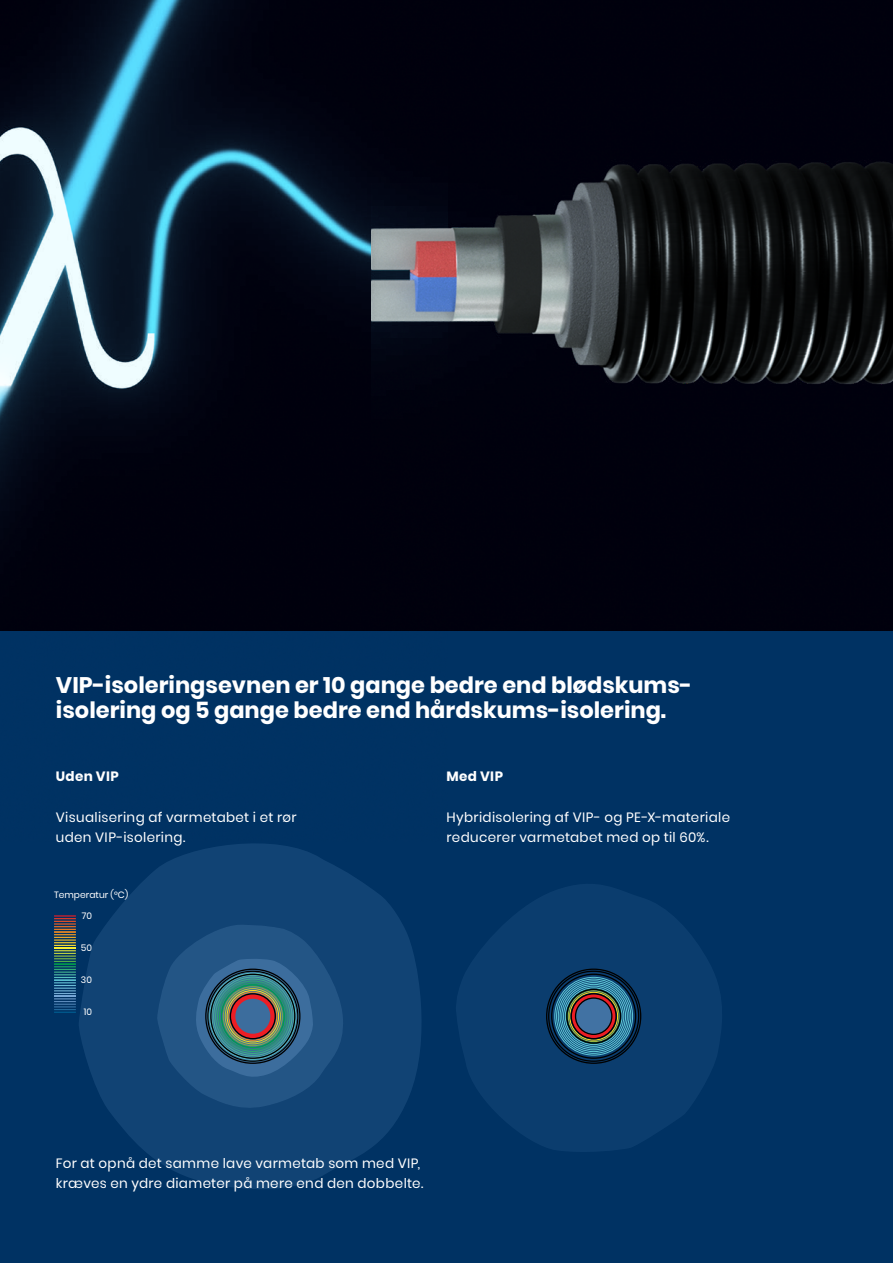
<style>
.page{position:relative;width:893px;height:1263px;background:#fff}
.page>*{position:absolute;margin:0;border:0;box-sizing:border-box;transform-origin:0 0}
.t1{font:700 22.5px/24.8px "Poppins";color:#fff}
.t2{font:13.5px/20.2px "Poppins";letter-spacing:.025em;color:#fff}
.t3{font:700 13.5px "Poppins";letter-spacing:.025em;color:#fff}
.t4{font:9.15px "Poppins";color:#fff}
</style>
<div class="page">
<div style="left:0;top:631px;width:893px;height:625px;background:#003263"></div>
<svg style="left:456px;top:884px;width:266px;height:268px;fill:#0b3d6e"></svg>
<svg style="left:79px;top:844px;width:342px;height:345px;fill:#114374"></svg>
<div style="left:223px;top:986px;width:60px;height:60px;border:1px solid #7fb244;border-radius:50%"></div>
<div style="left:225px;top:988px;width:56px;height:56px;border:1px solid #c2c736;border-radius:50%"></div>
<div style="left:227px;top:990px;width:52px;height:52px;border:1px solid #ffde17;border-radius:50%"></div>
<div style="left:215px;top:978px;width:76px;height:76px;border:1px solid #3baf83;border-radius:50%"></div>
<div style="left:217px;top:980px;width:72px;height:72px;border:1px solid #2eaa6f;border-radius:50%"></div>
<div style="left:219px;top:982px;width:68px;height:68px;border:1px solid #1ca65a;border-radius:50%"></div>
<div style="left:221px;top:984px;width:64px;height:64px;border:1px solid #00a14b;border-radius:50%"></div>
<div style="left:228px;top:992px;width:49px;height:49px;border:1px solid #f78d1e;border-radius:50%"></div>
<div style="left:568px;top:990px;width:51px;height:52px;border:1px solid #a1bc3e;border-radius:50%"></div>
<div style="left:569px;top:992px;width:49px;height:48px;border:1px solid #ffde17;border-radius:50%"></div>
<div style="left:555px;top:977px;width:78px;height:78px;border:1px solid #5fc8d7;border-radius:50%"></div>
<div style="left:556px;top:979px;width:75px;height:74px;border:1px solid #5fc8d7;border-radius:50%"></div>
<div style="left:558px;top:981px;width:71px;height:71px;border:1px solid #5fc8d7;border-radius:50%"></div>
<div style="left:560px;top:982px;width:68px;height:68px;border:1px solid #5fc8d7;border-radius:50%"></div>
<div style="left:561px;top:984px;width:65px;height:64px;border:1px solid #5fc8d7;border-radius:50%"></div>
<div style="left:563px;top:986px;width:61px;height:61px;border:1px solid #5fc8d7;border-radius:50%"></div>
<div style="left:565px;top:987px;width:57px;height:58px;border:1px solid #5fc8d7;border-radius:50%"></div>
<svg style="left:576px;top:998px;width:36px;height:36px"></svg>
<div style="left:231px;top:994px;width:44px;height:44px;border:4px solid #ed1d24;border-radius:50%"></div>
<div style="left:234px;top:997px;width:38px;height:38px;border:1px solid #ed1d24;border-radius:50%"></div>
<div style="left:230px;top:993px;width:46px;height:46px;border:1px solid #000;border-radius:50%"></div>
<div style="left:566px;top:989px;width:55px;height:55px;border:1px solid #000;border-radius:50%"></div>
<div style="left:572px;top:994px;width:44px;height:44px;border:4px solid #ed1d24;border-radius:50%"></div>
<div style="left:575px;top:997px;width:37px;height:38px;border:1px solid #000;border-radius:50%"></div>
<div style="left:571px;top:993px;width:46px;height:46px;border:1px solid #000;border-radius:50%"></div>
<svg style="left:54px;top:915px;width:22px;height:98px"></svg>
<img style="left:0;top:0;width:371px;height:631px">
<img style="left:371px;top:0;width:522px;height:631px">
<h1 class="t1" style="left:56px;top:673px;width:638px">VIP-isoleringsevnen er 10 gange bedre end blødskums&shy;isolering og 5 gange bedre end hårdskums-isolering.</h1>
<p class="t3" style="left:56px;top:769px;width:65px">Uden VIP</p>
<p class="t2" style="left:56px;top:807px;width:242px">Visualisering af varmetabet i et rør uden VIP-isolering.</p>
<p class="t4" style="left:54px;top:889px;width:76px">Temperatur (°C)</p>
<p class="t4" style="left:82px;top:910px;width:12px">70</p>
<p class="t4" style="left:81px;top:942px;width:13px">50</p>
<p class="t4" style="left:81px;top:974px;width:13px">30</p>
<p class="t4" style="left:84px;top:1006px;width:10px">10</p>
<p class="t3" style="left:446px;top:769px;width:58px">Med VIP</p>
<p class="t2" style="left:446px;top:807px;width:285px">Hybridisolering af VIP- og PE-X-materiale reducerer varmetabet med op til 60%.</p>
<p class="t2" style="left:56px;top:1153px;width:369px">For at opnå det samme lave varmetab som med VIP, kræves en ydre diameter på mere end den dobbelte.</p>
</div>
